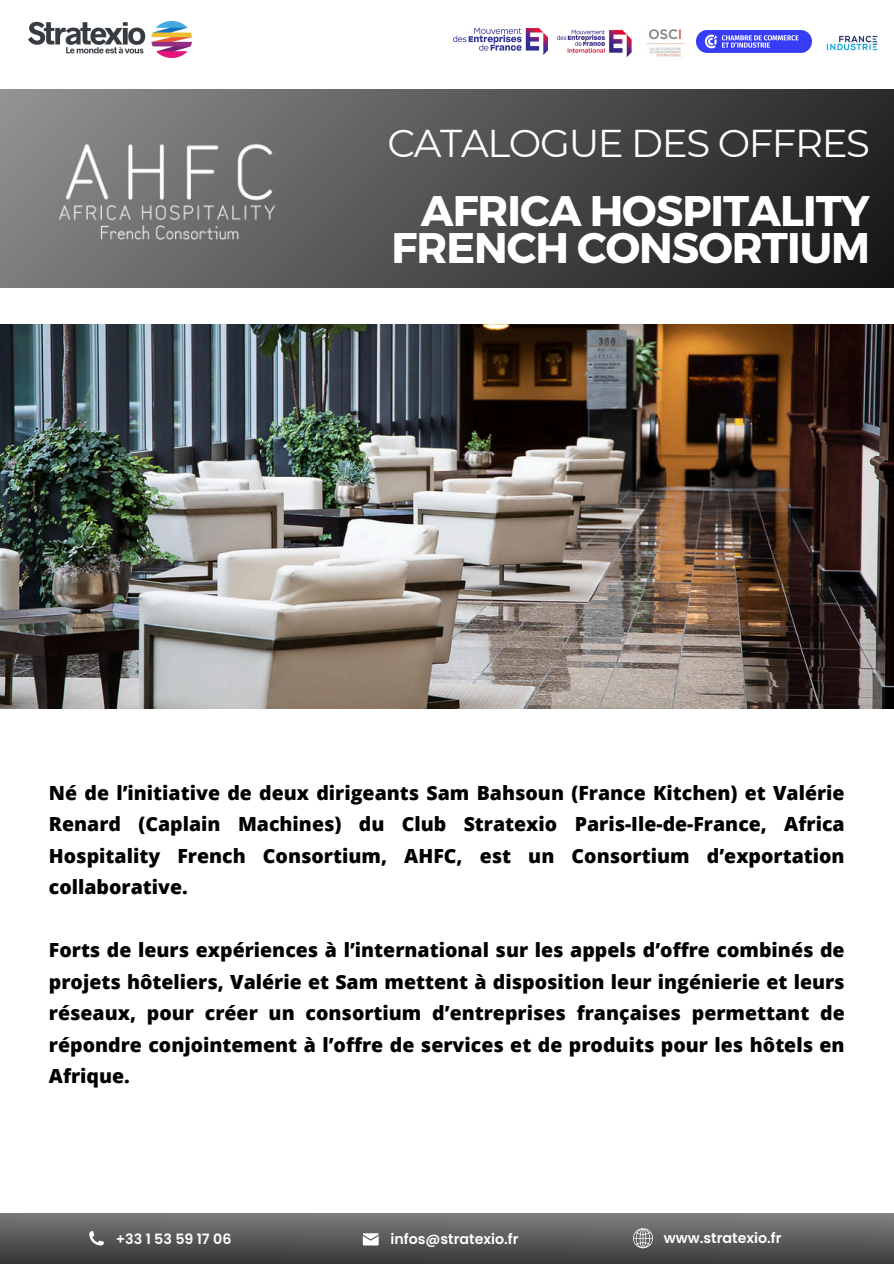
<style>
.page{position:relative;width:894px;height:1264px;background:#fff}
.page>*{position:absolute;margin:0;border:0;box-sizing:border-box;transform-origin:0 0}
.t1{font:700 42.75px/37.2px "Montserrat";letter-spacing:-.025em;color:#fff;text-align:right}
.t2{font:38.7px "Montserrat";letter-spacing:-.035em;color:#fff}
.t3{font:800 19.5px/31.5px "Open Sans";color:#000;text-align:justify}
.t4{font:600 14.25px "Poppins";color:#fff}
</style>
<div class="page">
<img style="left:0;top:325px;width:893px;height:383px">
<img style="left:29px;top:21px;width:162px;height:36px">
<img style="left:556px;top:29px;width:75px;height:28px">
<img style="left:646px;top:29px;width:38px;height:28px">
<img style="left:696px;top:31px;width:115px;height:22px">
<img style="left:826px;top:35px;width:52px;height:16px">
<img style="left:454px;top:29px;width:93px;height:26px">
<div style="left:0;top:89px;width:893px;height:199px;background:linear-gradient(to right,#898887,#1e1e1e)"></div>
<div style="left:0;top:1213px;width:893px;height:50px;background:linear-gradient(to bottom,#7f7f7f,#3a3a3a)"></div>
<img style="left:29px;top:122px;width:276px;height:132px">
<svg style="left:89px;top:1230px;width:15px;height:15px"></svg>
<svg style="left:363px;top:1233px;width:15px;height:12px"></svg>
<svg style="left:632px;top:1228px;width:20px;height:20px"></svg>
<p class="t2" style="left:387px;top:119px;width:484px">CATALOGUE DES OFFRES</p>
<p class="t1" style="left:391px;top:190px;width:480px">AFRICA HOSPITALITY<br>FRENCH CONSORTIUM</p>
<p class="t3" style="left:49px;top:776px;width:797px">Né de l’initiative de deux dirigeants Sam Bahsoun (France Kitchen) et Valérie Renard (Caplain Machines) du Club Stratexio Paris-Ile-de-France, Africa Hospitality French Consortium, AHFC, est un Consortium d’exportation collaborative.</p>
<p class="t3" style="left:49px;top:933px;width:797px">Forts de leurs expériences à l’international sur les appels d’offre combinés de projets hôteliers, Valérie et Sam mettent à disposition leur ingénierie et leurs réseaux, pour créer un consortium d’entreprises françaises permettant de répondre conjointement à l’offre de services et de produits pour les hôtels en Afrique.</p>
<h2 class="t4" style="left:116px;top:1228px;width:117px">+33 1 53 59 17 06</h2>
<p class="t4" style="left:390px;top:1228px;width:130px">infos@stratexio.fr</p>
<p class="t4" style="left:663px;top:1228px;width:119px">www.stratexio.fr</p>
</div>
